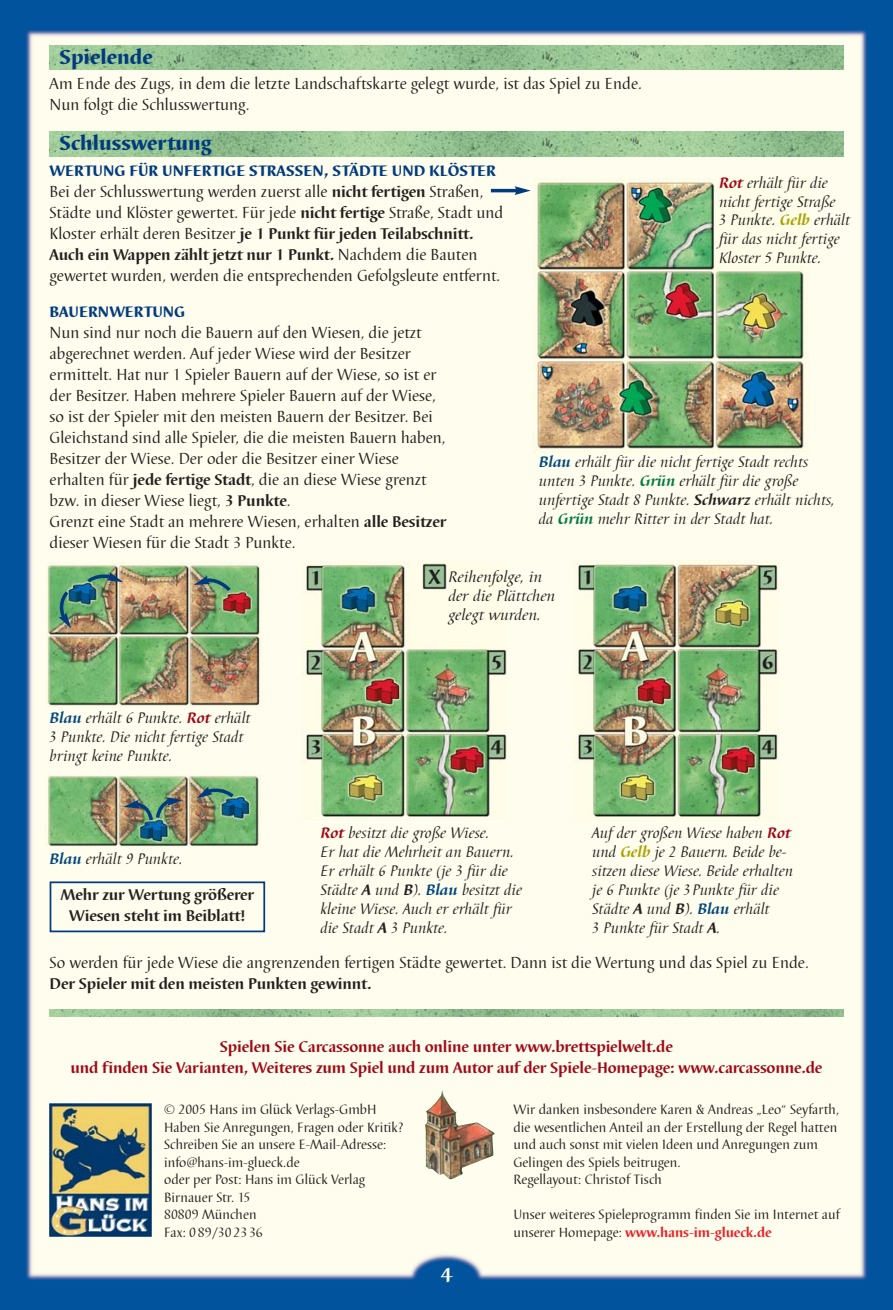
<style>
.page{position:relative;width:893px;height:1310px;background:#fff}
.page>*{position:absolute;margin:0;border:0;box-sizing:border-box;transform-origin:0 0}
.t1{font:800 21px "Barbedor T";color:#003b7e}
.t2{font:700 21px "Barbedor T";color:#fffde8}
.t3{font:16.62px/21px "Barbedor T";color:#231f20}
.t4{font:700 16.1px/21px "Barbedor T";letter-spacing:-.01em;color:#231f20}
.t5{font:700 16.1px/21px "Barbedor T";letter-spacing:-.01em;color:#9e0817;text-align:center}
.t6{font:italic 15.75px/18.9px "Barbedor T";color:#231f20}
.t7{font:800 15.75px "Barbedor T";color:#003b7e}
.t8{font:italic 15.75px/18.9px "Barbedor T";color:#231f20;scale:1.05 1}
.t9{font:14px/17.5px "Barbedor T";color:#231f20}
.s1{font-weight:700;font-size:16.1px}
.s2{font-weight:400;font-size:16.62px}
.s3{font-weight:700;color:#9e0817}
.s4{font-weight:700;color:#aba000}
.s5{font-weight:700;color:#00477e}
.s6{font-weight:700;color:#00793c}
.s7{font-weight:700}
.s8{font-weight:700;color:#ed1c24}
</style>
<div class="page">
<img style="left:0;top:0;width:893px;height:1310px">
<img style="left:50px;top:45px;width:793px;height:25px">
<img style="left:50px;top:132px;width:793px;height:25px">
<div style="left:50px;top:881px;width:215px;height:51px;border:2px solid #003b7e"></div>
<img style="left:50px;top:1103px;width:101px;height:133px">
<img style="left:425px;top:1090px;width:70px;height:90px">
<img style="left:533px;top:179px;width:276px;height:275px">
<img style="left:46px;top:562px;width:217px;height:145px">
<img style="left:46px;top:775px;width:215px;height:71px">
<img style="left:301px;top:562px;width:207px;height:259px">
<img style="left:573px;top:561px;width:207px;height:260px">
<img style="left:422px;top:564px;width:25px;height:25px">
<svg style="left:85px;top:572px;width:38px;height:12px"></svg>
<svg style="left:193px;top:575px;width:40px;height:18px"></svg>
<svg style="left:59px;top:587px;width:13px;height:41px"></svg>
<svg style="left:196px;top:786px;width:41px;height:15px"></svg>
<img style="left:123px;top:797px;width:60px;height:27px">
<hr style="left:491px;top:189px;width:27px;height:3px;background:#003b7e">
<svg style="left:515px;top:186px;width:16px;height:9px"></svg>
<img style="left:50px;top:1009px;width:793px;height:7px">
<p class="t1" style="left:60px;top:48px;width:95px">Spielende</p>
<p class="t3" style="left:50px;top:75px;width:594px">Am Ende des Zugs, in dem die letzte Landschaftskarte gelegt wurde, ist das Spiel zu Ende.<br>Nun folgt die Schlusswertung.</p>
<p class="t1" style="left:60px;top:134px;width:154px">Schlusswertung</p>
<p class="t7" style="left:50px;top:164px;width:448px">WERTUNG FÜR UNFERTIGE STRASSEN, STÄDTE UND KLÖSTER</p>
<p class="t3" style="left:50px;top:182px;width:455px">Bei der Schlusswertung werden zuerst alle <span class="s1">nicht fertigen</span> Straßen,<br>Städte und Klöster gewertet. Für jede <span class="s1">nicht fertige</span> Straße, Stadt und</p>
<p class="t4" style="left:50px;top:224px;width:429px"><span class="s2">Kloster erhält deren Besitzer</span> je 1 Punkt für jeden Teilabschnitt.<br>Auch ein Wappen zählt jetzt nur 1 Punkt. <span class="s2">Nachdem die Bauten</span></p>
<p class="t3" style="left:50px;top:266px;width:452px">gewertet wurden, werden die entsprechenden Gefolgsleute entfernt.</p>
<p class="t7" style="left:50px;top:305px;width:137px">BAUERNWERTUNG</p>
<p class="t3" style="left:50px;top:324px;width:398px">Nun sind nur noch die Bauern auf den Wiesen, die jetzt abgerechnet werden. Auf jeder Wiese wird der Besitzer ermittelt. Hat nur 1 Spieler Bauern auf der Wiese, so ist er der Besitzer. Haben mehrere Spieler Bauern auf der Wiese, so ist der Spieler mit den meisten Bauern der Besitzer. Bei Gleichstand sind alle Spieler, die die meisten Bauern haben, Besitzer der Wiese. Der oder die Besitzer einer Wiese erhalten für <span class="s1">jede fertige Stadt</span>, die an diese Wiese grenzt bzw. in dieser Wiese liegt, <span class="s1">3 Punkte</span>.<br>Grenzt eine Stadt an mehrere Wiesen, erhalten <span class="s1">alle Besitzer </span>dieser Wiesen für die Stadt 3 Punkte.</p>
<p class="t6" style="left:719px;top:174px;width:132px"><span class="s3">Rot</span> erhält für die nicht fertige Straße<br>3 Punkte. <span class="s4">Gelb</span> erhält für das nicht fertige<br>Kloster 5 Punkte.</p>
<p class="t6" style="left:539px;top:453px;width:297px"><span class="s5">Blau</span> erhält für die nicht fertige Stadt rechts unten 3 Punkte. <span class="s6">Grün</span> erhält für die große unfertige Stadt 8 Punkte. <span class="s7">Schwarz</span> erhält nichts, da <span class="s6">Grün</span> mehr Ritter in der Stadt hat.</p>
<p class="t6" style="left:50px;top:710px;width:202px"><span class="s5">Blau</span> erhält 6 Punkte. <span class="s3">Rot</span> erhält<br>3 Punkte. Die nicht fertige Stadt bringt keine Punkte.</p>
<p class="t6" style="left:50px;top:850px;width:134px"><span class="s5">Blau</span> erhält 9 Punkte.</p>
<p class="t4" style="left:60px;top:885px;width:195px;text-align:center">Mehr zur Wertung größerer<br>Wiesen steht im Beiblatt!</p>
<p class="t8" style="left:448px;top:569px;width:103px">Reihenfolge, in der die Plättchen gelegt wurden.</p>
<p class="t6" style="left:321px;top:825px;width:203px"><span class="s3">Rot</span> besitzt die große Wiese.<br>Er hat die Mehrheit an Bauern.<br>Er erhält 6 Punkte (je 3 für die<br>Städte <span class="s7">A</span> und <span class="s7">B</span>). <span class="s5">Blau</span> besitzt die kleine Wiese. Auch er erhält für die Stadt <span class="s7">A</span> 3 Punkte.</p>
<p class="t6" style="left:592px;top:825px;width:202px">Auf der großen Wiese haben <span class="s3">Rot </span>und <span class="s4">Gelb</span> je 2 Bauern. Beide be - sitzen diese Wiese. Beide erhalten je 6 Punkte (je 3Punkte für die<br>Städte <span class="s7">A</span> und <span class="s7">B</span>). <span class="s5">Blau</span> erhält<br>3 Punkte für Stadt <span class="s7">A</span>.</p>
<p class="t3" style="left:50px;top:954px;width:760px">So werden für jede Wiese die angrenzenden fertigen Städte gewertet. Dann ist die Wertung und das Spiel zu Ende.</p>
<p class="t4" style="left:50px;top:975px;width:323px">Der Spieler mit den meisten Punkten gewinnt.</p>
<p class="t5" style="left:70px;top:1038px;width:754px">Spielen Sie Carcassonne auch online unter www.brettspielwelt.de<br>und finden Sie Varianten, Weiteres zum Spiel und zum Autor auf der Spiele-Homepage: www.carcassonne.de</p>
<p class="t9" style="left:164px;top:1102px;width:241px">© 2005 Hans im Glück Verlags-GmbH<br>Haben Sie Anregungen, Fragen oder Kritik?<br>Schreiben Sie an unsere E-Mail-Adresse: info@hans-im-glueck.de<br>oder per Post: Hans im Glück Verlag<br>Birnauer Str. 15<br>80809 München<br>Fax: 089/302336</p>
<p class="t2" style="left:441px;top:1266px;width:13px">4</p>
<p class="t9" style="left:513px;top:1102px;width:327px">Wir danken insbesondere Karen &amp; Andreas „Leo“ Seyfarth, die wesentlichen Anteil an der Erstellung der Regel hatten und auch sonst mit vielen Ideen und Anregungen zum Gelingen des Spiels beitrugen.<br>Regellayout: Christof Tisch</p>
<p class="t9" style="left:513px;top:1207px;width:328px">Unser weiteres Spieleprogramm finden Sie im Internet auf unserer Homepage: <span class="s8">www.hans-im-glueck.de</span></p>
</div>
